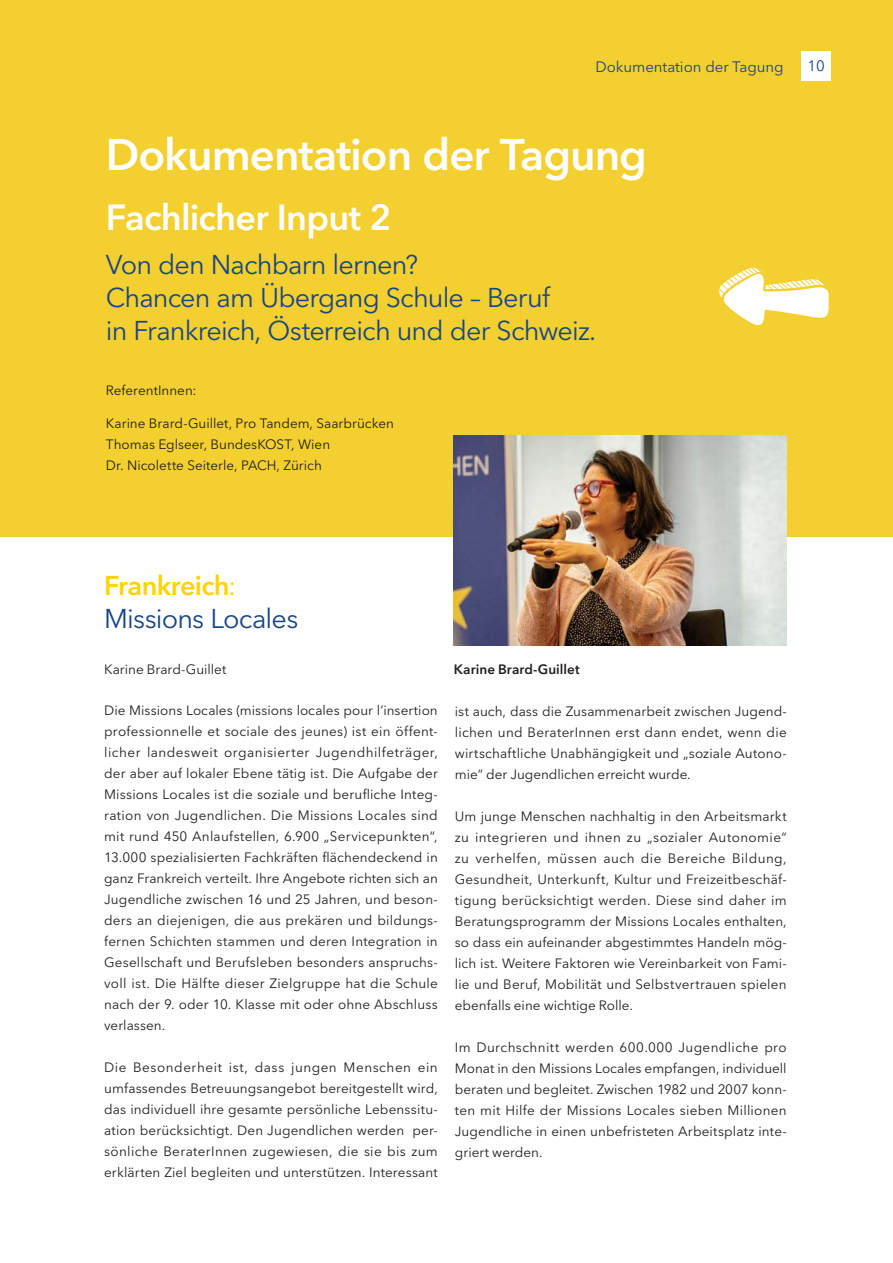
<style>
.page{position:relative;width:893px;height:1263px;background:#fff}
.page>*{position:absolute;margin:0;border:0;box-sizing:border-box;transform-origin:0 0}
.t1{font:600 43.95px "Avenir Next LT Pro";letter-spacing:-.025em;color:#fff}
.t2{font:600 36px "Avenir Next LT Pro";letter-spacing:-.02em;color:#fff}
.t3{font:27px/33px "Avenir Next LT Pro";letter-spacing:-.03em;color:#194585}
.t4{font:15px "Avenir Next LT Pro";color:#194585}
.t5{font:13.5px/21px "Avenir Next LT Pro";letter-spacing:.005em;color:#231f20;text-align:justify}
.t6{font:600 13.5px "Avenir Next LT Pro";letter-spacing:.005em;color:#231f20}
.s1{font-weight:600;color:#fdd402}
.s2{color:#fdd402}
</style>
<div class="page">
<div style="left:0;top:0;width:893px;height:537px;background:#f3d02f"></div>
<svg style="left:719px;top:267px;width:110px;height:61px"></svg>
<div style="left:801px;top:51px;width:30px;height:30px;background:#fff"></div>
<img style="left:453px;top:435px;width:334px;height:210px">
<p class="t4" style="left:595px;top:61px;width:190px">Dokumentation der Tagung</p>
<h1 class="t1" style="left:106px;top:138px;width:543px">Dokumentation der Tagung</h1>
<h2 class="t2" style="left:106px;top:203px;width:287px">Fachlicher Input 2</h2>
<h3 class="t3" style="left:106px;top:251px;width:492px">Von den Nachbarn lernen?<br>Chancen am Übergang Schule – Beruf<br>in Frankreich, Österreich und der Schweiz.</h3>
<p class="t5" style="left:106px;top:381px;width:92px">ReferentInnen:</p>
<p class="t5" style="left:106px;top:414px;width:289px;text-align:left">Karine Brard-Guillet, Pro Tandem, Saarbrücken<br>Thomas Eglseer, BundesKOST, Wien<br>Dr. Nicolette Seiterle, PACH, Zürich</p>
<p class="t4" style="left:807px;top:60px;width:19px">10</p>
<h3 class="t3" style="left:104px;top:572px;width:196px"><span class="s1">Frankreich</span><span class="s2">:<br></span>Missions Locales</h3>
<p class="t5" style="left:104px;top:660px;width:124px">Karine Brard-Guillet</p>
<p class="t5" style="left:104px;top:702px;width:335px">Die Missions Locales (missions locales pour l’insertion professionnelle et sociale des jeunes) ist ein öffent&shy;licher landesweit organisierter Jugendhilfeträger, der aber auf lokaler Ebene tätig ist. Die Aufgabe der Missions Locales ist die soziale und berufliche Integ&shy;ration von Jugendlichen. Die Missions Locales sind mit rund 450 Anlaufstellen, 6.900 „Servicepunkten“, 13.000 spezialisierten Fachkräften flächendeckend in ganz Frankreich verteilt. Ihre Angebote richten sich an Jugendliche zwischen 16 und 25 Jahren, und beson&shy;ders an diejenigen, die aus prekären und bildungs&shy;fernen Schichten stammen und deren Integration in Gesellschaft und Berufsleben besonders anspruchs&shy;voll ist. Die Hälfte dieser Zielgruppe hat die Schule nach der 9. oder 10. Klasse mit oder ohne Abschluss verlassen.</p>
<p class="t5" style="left:104px;top:1058px;width:335px">Die Besonderheit ist, dass jungen Menschen ein umfassendes Betreuungsangebot bereitgestellt wird, das individuell ihre gesamte persönliche Lebenssitu&shy;ation berücksichtigt. Den Jugendlichen werden per&shy;sönliche BeraterInnen zugewiesen, die sie bis zum erklärten Ziel begleiten und unterstützen. Interessant</p>
<p class="t6" style="left:454px;top:664px;width:127px">Karine Brard-Guillet</p>
<p class="t5" style="left:455px;top:702px;width:333px">ist auch, dass die Zusammenarbeit zwischen Jugend&shy;lichen und BeraterInnen erst dann endet, wenn die wirtschaftliche Unabhängigkeit und „soziale Autono&shy;mie“ der Jugendlichen erreicht wurde.</p>
<p class="t5" style="left:455px;top:807px;width:333px">Um junge Menschen nachhaltig in den Arbeitsmarkt zu integrieren und ihnen zu „sozialer Autonomie“ zu verhelfen, müssen auch die Bereiche Bildung, Gesundheit, Unterkunft, Kultur und Freizeitbeschäf&shy;tigung berücksichtigt werden. Diese sind daher im Beratungsprogramm der Missions Locales enthalten, so dass ein aufeinander abgestimmtes Handeln mög&shy;lich ist. Weitere Faktoren wie Vereinbarkeit von Fami&shy;lie und Beruf, Mobilität und Selbstvertrauen spielen ebenfalls eine wichtige Rolle.</p>
<p class="t5" style="left:455px;top:1038px;width:333px">Im Durchschnitt werden 600.000 Jugendliche pro Monat in den Missions Locales empfangen, individuell beraten und begleitet. Zwischen 1982 und 2007 konn&shy;ten mit Hilfe der Missions Locales sieben Millionen Jugendliche in einen unbefristeten Arbeitsplatz inte&shy;griert werden.</p>
</div>
